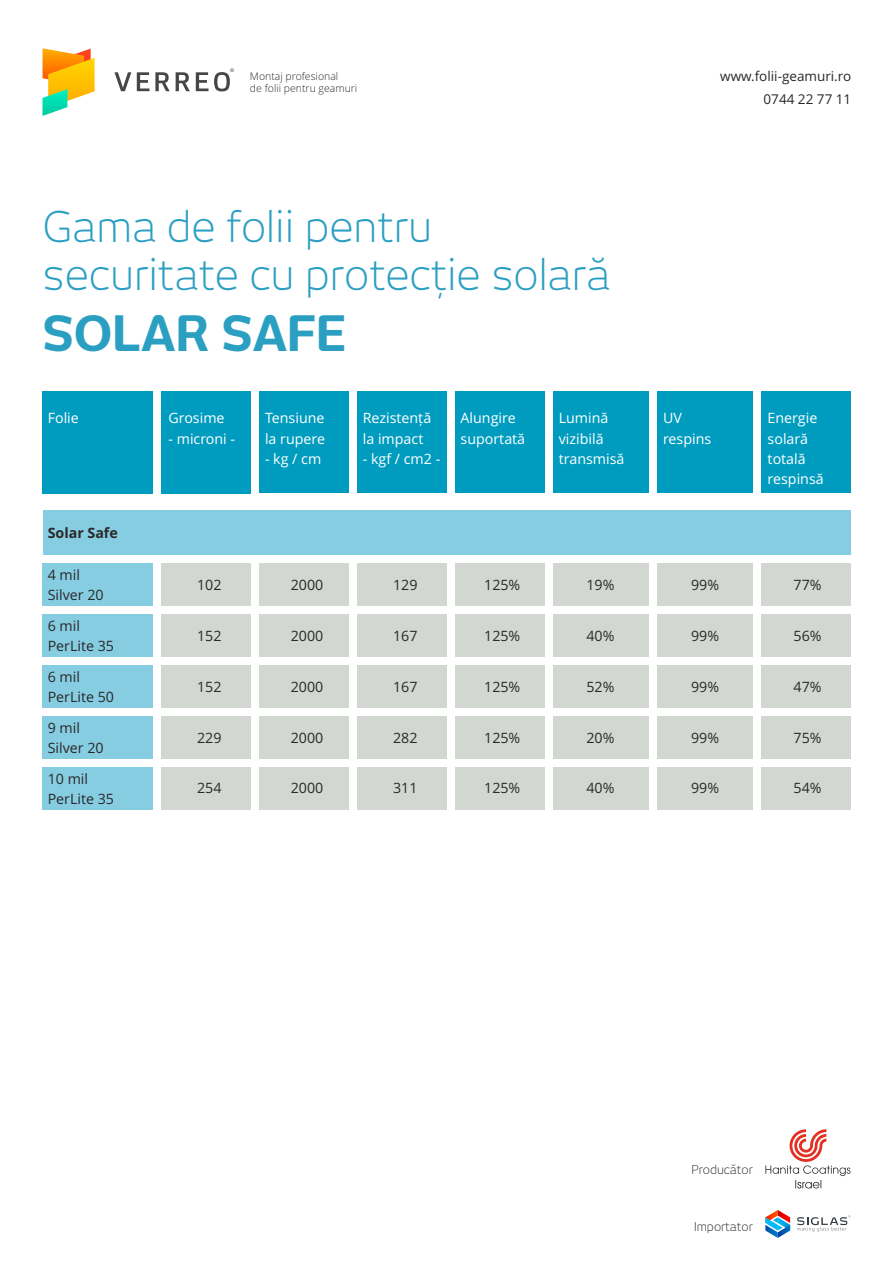
<style>
.page{position:relative;width:893px;height:1263px;background:#fff}
.page>*{position:absolute;margin:0;border:0;box-sizing:border-box;transform-origin:0 0}
.t1{font:700 48px "New June";color:#2b9fc2}
.t2{font:300 42px/47.8px "New June";color:#2b9fc2}
.t3{font:300 37.5px "New June";color:#2b9fc2}
.t4{font:300 30px "New June";color:#2b9fc2}
.t5{font:14.25px/19.4px "Open Sans";color:#292929}
.t6{font:14.25px/20.4px "Open Sans";color:#fff}
.t7{font:700 14.25px "Open Sans";color:#292929}
.t8{font:13.5px/23.5px "Open Sans";color:#292929;text-align:right}
.t9{font:300 12px "New June";color:#292929}
.t10{font:300 10.5px/12px "Open Sans";color:#292929}
.s1{font-family:"Open Sans"}
</style>
<div class="page">
<svg style="left:114px;top:72px;width:17px;height:19px"></svg>
<svg style="left:137px;top:72px;width:12px;height:19px"></svg>
<svg style="left:155px;top:72px;width:15px;height:19px"></svg>
<svg style="left:176px;top:72px;width:14px;height:19px"></svg>
<svg style="left:196px;top:72px;width:12px;height:19px"></svg>
<svg style="left:43px;top:48px;width:52px;height:68px"></svg>
<svg style="left:214px;top:68px;width:20px;height:23px"></svg>
<svg style="left:765px;top:1210px;width:25px;height:28px"></svg>
<svg style="left:797px;top:1215px;width:53px;height:16px"></svg>
<svg style="left:765px;top:1129px;width:85px;height:59px"></svg>
<div style="left:761px;top:563px;width:89px;height:43px;background:#d3d7d2"></div>
<div style="left:761px;top:614px;width:89px;height:43px;background:#d3d7d2"></div>
<div style="left:761px;top:665px;width:89px;height:43px;background:#d3d7d2"></div>
<div style="left:761px;top:716px;width:89px;height:43px;background:#d3d7d2"></div>
<div style="left:761px;top:767px;width:89px;height:43px;background:#d3d7d2"></div>
<div style="left:43px;top:510px;width:807px;height:45px;background:#87cde2"></div>
<div style="left:43px;top:563px;width:110px;height:43px;background:#87cde2"></div>
<div style="left:162px;top:563px;width:89px;height:43px;background:#d3d7d2"></div>
<div style="left:259px;top:563px;width:90px;height:43px;background:#d3d7d2"></div>
<div style="left:357px;top:563px;width:89px;height:43px;background:#d3d7d2"></div>
<div style="left:455px;top:563px;width:89px;height:43px;background:#d3d7d2"></div>
<div style="left:553px;top:563px;width:95px;height:43px;background:#d3d7d2"></div>
<div style="left:657px;top:563px;width:96px;height:43px;background:#d3d7d2"></div>
<div style="left:43px;top:614px;width:110px;height:43px;background:#87cde2"></div>
<div style="left:43px;top:665px;width:110px;height:43px;background:#87cde2"></div>
<div style="left:43px;top:716px;width:110px;height:43px;background:#87cde2"></div>
<div style="left:43px;top:767px;width:110px;height:43px;background:#87cde2"></div>
<div style="left:162px;top:614px;width:89px;height:43px;background:#d3d7d2"></div>
<div style="left:162px;top:665px;width:89px;height:43px;background:#d3d7d2"></div>
<div style="left:162px;top:716px;width:89px;height:43px;background:#d3d7d2"></div>
<div style="left:162px;top:767px;width:89px;height:43px;background:#d3d7d2"></div>
<div style="left:259px;top:614px;width:90px;height:43px;background:#d3d7d2"></div>
<div style="left:259px;top:665px;width:90px;height:43px;background:#d3d7d2"></div>
<div style="left:259px;top:716px;width:90px;height:43px;background:#d3d7d2"></div>
<div style="left:259px;top:767px;width:90px;height:43px;background:#d3d7d2"></div>
<div style="left:357px;top:614px;width:89px;height:43px;background:#d3d7d2"></div>
<div style="left:357px;top:665px;width:89px;height:43px;background:#d3d7d2"></div>
<div style="left:357px;top:716px;width:89px;height:43px;background:#d3d7d2"></div>
<div style="left:357px;top:767px;width:89px;height:43px;background:#d3d7d2"></div>
<div style="left:455px;top:614px;width:89px;height:43px;background:#d3d7d2"></div>
<div style="left:455px;top:665px;width:89px;height:43px;background:#d3d7d2"></div>
<div style="left:455px;top:716px;width:89px;height:43px;background:#d3d7d2"></div>
<div style="left:455px;top:767px;width:89px;height:43px;background:#d3d7d2"></div>
<div style="left:553px;top:614px;width:95px;height:43px;background:#d3d7d2"></div>
<div style="left:553px;top:665px;width:95px;height:43px;background:#d3d7d2"></div>
<div style="left:553px;top:716px;width:95px;height:43px;background:#d3d7d2"></div>
<div style="left:553px;top:767px;width:95px;height:43px;background:#d3d7d2"></div>
<div style="left:657px;top:614px;width:96px;height:43px;background:#d3d7d2"></div>
<div style="left:657px;top:665px;width:96px;height:43px;background:#d3d7d2"></div>
<div style="left:657px;top:716px;width:96px;height:43px;background:#d3d7d2"></div>
<div style="left:657px;top:767px;width:96px;height:43px;background:#d3d7d2"></div>
<div style="left:43px;top:391px;width:110px;height:102px;background:#009cbf"></div>
<div style="left:162px;top:391px;width:89px;height:102px;background:#009cbf"></div>
<div style="left:259px;top:391px;width:90px;height:102px;background:#009cbf"></div>
<div style="left:357px;top:391px;width:89px;height:102px;background:#009cbf"></div>
<div style="left:455px;top:391px;width:89px;height:102px;background:#009cbf"></div>
<div style="left:553px;top:391px;width:95px;height:102px;background:#009cbf"></div>
<div style="left:657px;top:391px;width:96px;height:102px;background:#009cbf"></div>
<div style="left:761px;top:391px;width:89px;height:102px;background:#009cbf"></div>
<p class="t10" style="left:250px;top:71px;width:109px">Montaj profesional<br>de folii pentru geamuri</p>
<p class="t8" style="left:720px;top:65px;width:133px">www.folii-geamuri.ro<br>0744 22 77 11</p>
<h2 class="t2" style="left:43px;top:206px;width:570px">Gama de folii pentru securitate cu protectie solara</h2>
<h1 class="t1" style="left:43px;top:314px;width:305px">SOLAR SAFE</h1>
<h3 class="t3" style="left:588px;top:257px;width:21px">˘</h3>
<h3 class="t4" style="left:437px;top:273px;width:8px">,</h3>
<p class="t6" style="left:48px;top:409px;width:33px">Folie</p>
<p class="t6" style="left:168px;top:409px;width:58px">Grosime</p>
<p class="t6" style="left:265px;top:409px;width:61px">Tensiune</p>
<p class="t6" style="left:363px;top:409px;width:70px">Rezistență</p>
<p class="t6" style="left:461px;top:409px;width:57px">Alungire</p>
<p class="t6" style="left:559px;top:409px;width:51px">Lumină</p>
<p class="t6" style="left:768px;top:409px;width:51px">Energie</p>
<p class="t6" style="left:168px;top:430px;width:68px">- microni -</p>
<p class="t6" style="left:265px;top:430px;width:62px">la rupere</p>
<p class="t6" style="left:363px;top:430px;width:62px">la impact</p>
<p class="t6" style="left:461px;top:430px;width:66px">suportată</p>
<p class="t6" style="left:559px;top:430px;width:46px">vizibilă</p>
<p class="t6" style="left:663px;top:430px;width:50px">respins</p>
<p class="t6" style="left:768px;top:430px;width:42px">solară</p>
<p class="t6" style="left:265px;top:450px;width:58px">- kg / cm</p>
<p class="t6" style="left:363px;top:450px;width:79px">- kgf / cm2 -</p>
<p class="t6" style="left:559px;top:450px;width:67px">transmisă</p>
<p class="t6" style="left:768px;top:450px;width:58px">totală respinsă</p>
<p class="t6" style="left:663px;top:409px;width:20px">UV</p>
<p class="t7" style="left:48px;top:527px;width:72px">Solar Safe</p>
<p class="t5" style="left:48px;top:567px;width:57px">4 mil<br>Silver 20</p>
<p class="t5" style="left:48px;top:618px;width:68px">6 mil<br>PerLite 35</p>
<p class="t5" style="left:48px;top:669px;width:68px">6 mil<br>PerLite 50</p>
<p class="t5" style="left:48px;top:720px;width:57px">9 mil<br>Silver 20</p>
<p class="t5" style="left:48px;top:771px;width:68px">10 mil<br>PerLite 35</p>
<p class="t5" style="left:197px;top:577px;width:26px">102</p>
<p class="t5" style="left:291px;top:577px;width:34px">2000</p>
<p class="t5" style="left:393px;top:577px;width:26px">129</p>
<p class="t5" style="left:484px;top:577px;width:38px">125%</p>
<p class="t5" style="left:586px;top:577px;width:30px">19%</p>
<p class="t5" style="left:691px;top:577px;width:30px">99%</p>
<p class="t5" style="left:794px;top:577px;width:30px">77%</p>
<p class="t5" style="left:197px;top:627px;width:26px">152</p>
<p class="t5" style="left:291px;top:627px;width:34px">2000</p>
<p class="t5" style="left:393px;top:627px;width:26px">167</p>
<p class="t5" style="left:484px;top:627px;width:38px">125%</p>
<p class="t5" style="left:586px;top:627px;width:30px">40%</p>
<p class="t5" style="left:691px;top:627px;width:30px">99%</p>
<p class="t5" style="left:794px;top:627px;width:30px">56%</p>
<p class="t5" style="left:197px;top:678px;width:26px">152</p>
<p class="t5" style="left:291px;top:678px;width:34px">2000</p>
<p class="t5" style="left:393px;top:678px;width:26px">167</p>
<p class="t5" style="left:484px;top:678px;width:38px">125%</p>
<p class="t5" style="left:586px;top:678px;width:30px">52%</p>
<p class="t5" style="left:691px;top:678px;width:30px">99%</p>
<p class="t5" style="left:794px;top:678px;width:30px">47%</p>
<p class="t5" style="left:197px;top:729px;width:26px">229</p>
<p class="t5" style="left:291px;top:729px;width:34px">2000</p>
<p class="t5" style="left:393px;top:729px;width:26px">282</p>
<p class="t5" style="left:484px;top:729px;width:38px">125%</p>
<p class="t5" style="left:586px;top:729px;width:30px">20%</p>
<p class="t5" style="left:691px;top:729px;width:30px">99%</p>
<p class="t5" style="left:794px;top:729px;width:30px">75%</p>
<p class="t5" style="left:197px;top:780px;width:26px">254</p>
<p class="t5" style="left:291px;top:780px;width:34px">2000</p>
<p class="t5" style="left:393px;top:780px;width:26px">311</p>
<p class="t5" style="left:484px;top:780px;width:38px">125%</p>
<p class="t5" style="left:586px;top:780px;width:30px">40%</p>
<p class="t5" style="left:691px;top:780px;width:30px">99%</p>
<p class="t5" style="left:794px;top:780px;width:30px">54%</p>
<p class="t9" style="left:691px;top:1164px;width:63px">Producat<span class="s1">˘</span> or</p>
<p class="t9" style="left:694px;top:1221px;width:60px">Importator</p>
</div>
